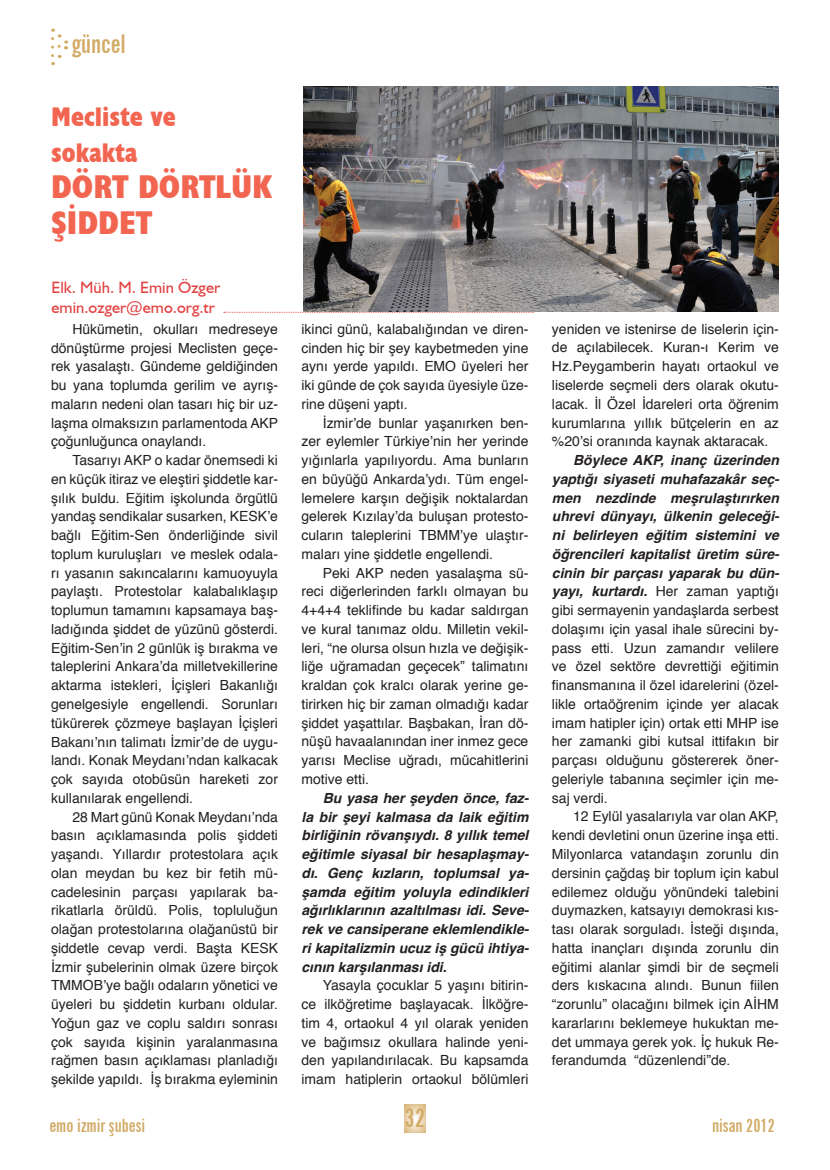
<style>
.page{position:relative;width:830px;height:1170px;background:#fff}
.page>*{position:absolute;margin:0;border:0;box-sizing:border-box;transform-origin:0 0}
.t1{font:700 condensed 33px/36px "Humanist 521 BT Xtra";color:#f26651}
.t2{font:700 condensed 27px/36px "Humanist 521 BT Xtra";color:#f26651}
.t3{font:700 extra-condensed 25.5px "News Gothic BT";color:#d2ab66}
.t4{font:700 extra-condensed 25.35px "News Gothic BT";color:#d2ab66}
.t5{font:700 extra-condensed 18px "News Gothic BT";color:#d2ab66}
.t6{font:16.5px/19.8px "Humanist 521 BT";color:#e34242}
.t7{font:13.95px/18.8px "Helvetica";color:#231f20;text-align:justify}
.t8{font:italic 700 13.95px/18.8px "Helvetica";color:#231f20;text-align:justify}
.s1{font-weight:700;font-style:italic}
</style>
<div class="page">
<svg style="left:404px;top:1104px;width:21px;height:28px"></svg>
<svg style="left:51px;top:29px;width:16px;height:36px"></svg>
<svg style="left:224px;top:312px;width:309px;height:1px"></svg>
<img style="left:303px;top:87px;width:475px;height:225px">
<h3 class="t4" style="left:72px;top:28px;width:56px">güncel</h3>
<h2 class="t2" style="left:51px;top:98px;width:126px">Mecliste ve sokakta</h2>
<h1 class="t1" style="left:51px;top:168px;width:222px">DÖRT DÖRTLÜK<br>ŞİDDET</h1>
<p class="t6" style="left:51px;top:277px;width:170px">Elk. Müh. M. Emin Özger emin.ozger@emo.org.tr</p>
<p class="t7" style="left:51px;top:320px;width:228px;text-indent:21px">Hükümetin, okulları medreseye dönüştürme projesi Meclisten geçe&shy;rek yasalaştı. Gündeme geldiğinden bu yana toplumda gerilim ve ayrış&shy;maların nedeni olan tasarı hiç bir uz&shy;laşma olmaksızın parlamentoda AKP çoğunluğunca onaylandı.</p>
<p class="t7" style="left:51px;top:451px;width:228px;text-indent:21px">Tasarıyı AKP o kadar önemsedi ki en küçük itiraz ve eleştiri şiddetle kar&shy;şılık buldu. Eğitim işkolunda örgütlü yandaş sendikalar susarken, KESK’e bağlı Eğitim-Sen önderliğinde sivil toplum kuruluşları ve meslek odala&shy;rı yasanın sakıncalarını kamuoyuyla paylaştı. Protestolar kalabalıklaşıp toplumun tamamını kapsamaya baş&shy;ladığında şiddet de yüzünü gösterdi.<br>Eğitim-Sen’in 2 günlük iş bırakma ve taleplerini Ankara’da milletvekillerine aktarma istekleri, İçişleri Bakanlığı genelgesiyle engellendi. Sorunları tükürerek çözmeye başlayan İçişleri Bakanı’nın talimatı İzmir’de de uygu&shy;landı. Konak Meydanı’ndan kalkacak çok sayıda otobüsün hareketi zor kullanılarak engellendi.</p>
<p class="t7" style="left:51px;top:807px;width:228px;text-indent:21px">28 Mart günü Konak Meydanı’nda basın açıklamasında polis şiddeti yaşandı. Yıllardır protestolara açık olan meydan bu kez bir fetih mü&shy;cadelesinin parçası yapılarak ba&shy;rikatlarla örüldü. Polis, topluluğun olağan protestolarına olağanüstü bir şiddetle cevap verdi. Başta KESK İzmir şubelerinin olmak üzere birçok TMMOB’ye bağlı odaların yönetici ve üyeleri bu şiddetin kurbanı oldular.<br>Yoğun gaz ve coplu saldırı sonrası çok sayıda kişinin yaralanmasına rağmen basın açıklaması planladığı şekilde yapıldı. İş bırakma eyleminin</p>
<p class="t7" style="left:301px;top:320px;width:228px">ikinci günü, kalabalığından ve diren&shy;cinden hiç bir şey kaybetmeden yine aynı yerde yapıldı. EMO üyeleri her iki günde de çok sayıda üyesiyle üze&shy;rine düşeni yaptı.</p>
<p class="t7" style="left:301px;top:413px;width:228px;text-indent:21px">İzmir’de bunlar yaşanırken ben&shy;zer eylemler Türkiye’nin her yerinde yığınlarla yapılıyordu. Ama bunların en büyüğü Ankarda’ydı. Tüm engel&shy;lemelere karşın değişik noktalardan gelerek Kızılay’da buluşan protesto&shy;cuların taleplerini TBMM’ye ulaştır&shy;maları yine şiddetle engellendi.</p>
<p class="t7" style="left:301px;top:563px;width:228px;text-indent:21px">Peki AKP neden yasalaşma sü&shy;reci diğerlerinden farklı olmayan bu 4+4+4 teklifinde bu kadar saldırgan ve kural tanımaz oldu. Milletin vekil&shy;leri, “ne olursa olsun hızla ve değişik&shy;liğe uğramadan geçecek” talimatını kraldan çok kralcı olarak yerine ge&shy;tirirken hiç bir zaman olmadığı kadar şiddet yaşattılar. Başbakan, İran dö&shy;nüşü havaalanından iner inmez gece yarısı Meclise uğradı, mücahitlerini motive etti.</p>
<p class="t8" style="left:301px;top:788px;width:229px;text-indent:21px">Bu yasa her şeyden önce, faz&shy;la bir şeyi kalmasa da laik eğitim birliğinin rövanşıydı. 8 yıllık temel eğitimle siyasal bir hesaplaşmay&shy;dı. Genç kızların, toplumsal ya&shy;şamda eğitim yoluyla edindikleri ağırlıklarının azaltılması idi. Seve&shy;rek ve cansiperane eklemlendikle&shy;ri kapitalizmin ucuz iş gücü ihtiya&shy;cının karşılanması idi.</p>
<p class="t7" style="left:301px;top:976px;width:228px;text-indent:21px">Yasayla çocuklar 5 yaşını bitirin&shy;ce ilköğretime başlayacak. İlköğre&shy;tim 4, ortaokul 4 yıl olarak yeniden ve bağımsız okullara halinde yeni&shy;den yapılandırılacak. Bu kapsamda imam hatiplerin ortaokul bölümleri</p>
<p class="t7" style="left:551px;top:320px;width:228px">yeniden ve istenirse de liselerin için&shy;de açılabilecek. Kuran-ı Kerim ve Hz.Peygamberin hayatı ortaokul ve liselerde seçmeli ders olarak okutu&shy;lacak. İl Özel İdareleri orta öğrenim kurumlarına yıllık bütçelerin en az %20’si oranında kaynak aktaracak.</p>
<p class="t7" style="left:551px;top:451px;width:229px;text-indent:21px"><span class="s1">Böylece AKP, inanç üzerinden yaptığı siyaseti muhafazakâr seç&shy;men nezdinde meşrulaştırırken uhrevi dünyayı, ülkenin geleceği&shy;ni belirleyen eğitim sistemini ve öğrencileri kapitalist üretim süre&shy;cinin bir parçası yaparak bu dün&shy;yayı, kurtardı.</span> Her zaman yaptığı gibi sermayenin yandaşlarda serbest dolaşımı için yasal ihale sürecini by&shy;pass etti. Uzun zamandır velilere ve özel sektöre devrettiği eğitimin finansmanına il özel idarelerini (özel&shy;likle ortaöğrenim içinde yer alacak imam hatipler için) ortak etti MHP ise her zamanki gibi kutsal ittifakın bir parçası olduğunu göstererek öner&shy;geleriyle tabanına seçimler için me&shy;saj verdi.</p>
<p class="t7" style="left:551px;top:807px;width:228px;text-indent:21px">12 Eylül yasalarıyla var olan AKP, kendi devletini onun üzerine inşa etti.<br>Milyonlarca vatandaşın zorunlu din dersinin çağdaş bir toplum için kabul edilemez olduğu yönündeki talebini duymazken, katsayıyı demokrasi kıs&shy;tası olarak sorguladı. İsteği dışında, hatta inançları dışında zorunlu din eğitimi alanlar şimdi bir de seçmeli ders kıskacına alındı. Bunun fiilen “zorunlu” olacağını bilmek için AİHM kararlarını beklemeye hukuktan me&shy;det ummaya gerek yok. İç hukuk Re&shy;ferandumda “düzenlendi”de.</p>
<p class="t5" style="left:49px;top:1114px;width:97px">emo izmir şubesi</p>
<h3 class="t3" style="left:404px;top:1102px;width:22px">32</h3>
<p class="t5" style="left:711px;top:1114px;width:64px">nisan 2012</p>
</div>
